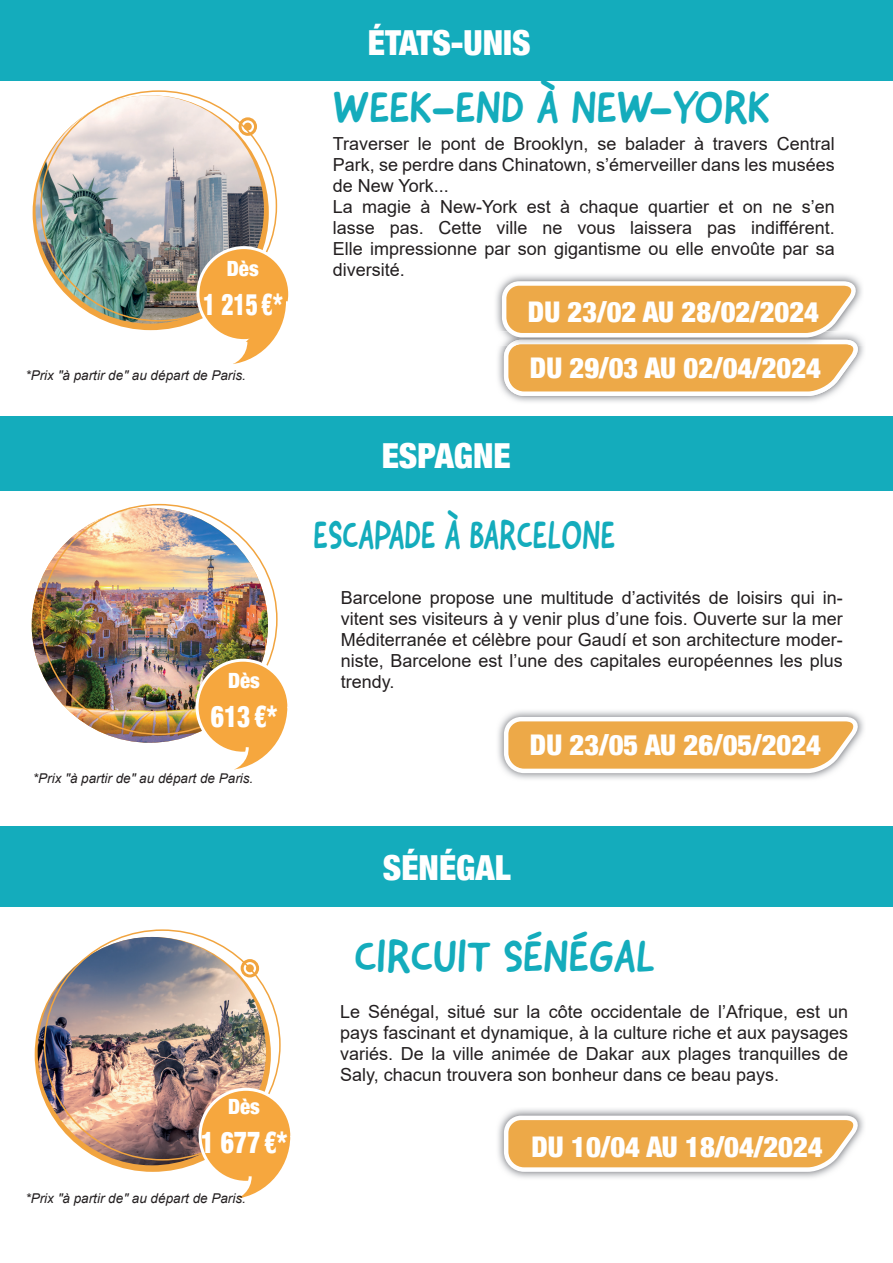
<style>
.page{position:relative;width:893px;height:1263px;background:#fff}
.page>*{position:absolute;margin:0;border:0;box-sizing:border-box;transform-origin:0 0}
.t1{font:45px "Good Dog New";color:#14acbc}
.t2{font:40.35px "Good Dog New";color:#14acbc;scale:.8 1}
.t3{font:900 condensed 34.5px "Helvetica Neue";color:#fff}
.t4{font:900 condensed 30px "Helvetica Neue";color:#fff;scale:.85 1}
.t5{font:900 condensed 30px "Helvetica Neue";color:#fff;scale:.78 1}
.t6{font:900 condensed 28.5px "Helvetica Neue";color:#fff}
.t7{font:900 condensed 21px "Helvetica Neue";color:#fff}
.t8{font:18px/21px "Arial";color:#231f20;text-align:justify}
.t9{font:italic 13.5px "Arial";color:#231f20}
</style>
<div class="page">
<img style="left:32px;top:508px;width:236px;height:235px">
<img style="left:498px;top:711px;width:360px;height:68px">
<svg style="left:502px;top:715px;width:362px;height:60px"></svg>
<div style="left:0;top:416px;width:893px;height:75px;background:#14acbc"></div>
<div style="left:0;top:826px;width:893px;height:81px;background:#14acbc"></div>
<svg style="left:35px;top:937px;width:236px;height:235px;background:#eba449"></svg>
<img style="left:38px;top:937px;width:228px;height:228px;border-radius:114px">
<div style="left:241px;top:959px;width:18px;height:18px;border:3px solid #f1a43f;border-radius:50%"></div>
<div style="left:246px;top:964px;width:8px;height:8px;background:#f1a43f;border-radius:50%"></div>
<div style="left:200px;top:1089px;width:92px;height:93px;background:#f6a73e;border-radius:50%"></div>
<div style="left:198px;top:1088px;width:95px;height:96px;border:3px solid #fff;border-radius:50%"></div>
<svg style="left:225px;top:1133px;width:68px;height:66px"></svg>
<img style="left:498px;top:1109px;width:360px;height:69px">
<svg style="left:502px;top:1113px;width:362px;height:61px"></svg>
<svg style="left:33px;top:95px;width:236px;height:235px;background:#efa84a"></svg>
<img style="left:36px;top:95px;width:228px;height:229px;border-radius:114px">
<div style="left:239px;top:117px;width:18px;height:19px;border:3px solid #f1a43f;border-radius:50%"></div>
<div style="left:244px;top:123px;width:8px;height:8px;background:#f1a43f;border-radius:50%"></div>
<img style="left:498px;top:346px;width:366px;height:56px">
<div style="left:0;top:0;width:893px;height:81px;background:#14acbc"></div>
<div style="left:198px;top:248px;width:92px;height:93px;background:#f6a73e;border-radius:50%"></div>
<div style="left:196px;top:246px;width:95px;height:96px;border:3px solid #fff;border-radius:50%"></div>
<div style="left:197px;top:660px;width:92px;height:93px;background:#f6a73e;border-radius:50%"></div>
<div style="left:196px;top:659px;width:94px;height:96px;border:3px solid #fff;border-radius:50%"></div>
<svg style="left:222px;top:704px;width:68px;height:66px"></svg>
<svg style="left:221px;top:298px;width:69px;height:66px"></svg>
<img style="left:496px;top:275px;width:360px;height:56px">
<svg style="left:500px;top:279px;width:363px;height:117px;background:#ecba73"></svg>
<p class="t7" style="left:227px;top:251px;width:33px">Dès</p>
<h3 class="t5" style="left:203px;top:280px;width:103px">1 215 €*</h3>
<p class="t9" style="left:26px;top:366px;width:222px">*Prix ʺà partir deʺ au départ de Paris.</p>
<p class="t7" style="left:228px;top:663px;width:33px">Dès</p>
<h3 class="t4" style="left:211px;top:691px;width:80px">613 €*</h3>
<p class="t9" style="left:33px;top:769px;width:222px">*Prix ʺà partir deʺ au départ de Paris.</p>
<p class="t7" style="left:228px;top:1089px;width:33px">Dès</p>
<h3 class="t4" style="left:201px;top:1118px;width:103px">1 677 €*</h3>
<p class="t9" style="left:26px;top:1189px;width:222px">*Prix ʺà partir deʺ au départ de Paris.</p>
<h3 class="t3" style="left:368px;top:14px;width:164px">ÉTATS-UNIS</h3>
<h1 class="t1" style="left:333px;top:78px;width:439px">WEEK-END À NEW-YORK</h1>
<p class="t8" style="left:333px;top:133px;width:503px;text-align:left">Traverser le pont de Brooklyn, se balader à travers Central Park, se perdre dans Chinatown, s’émerveiller dans les musées de New York...<br>La magie à New-York est à chaque quartier et on ne s’en lasse pas. Cette ville ne vous laissera pas indifférent.<br>Elle impressionne par son gigantisme ou elle envoûte par sa diversité.</p>
<h3 class="t6" style="left:528px;top:288px;width:293px">DU 23/02 AU 28/02/2024</h3>
<h3 class="t6" style="left:530px;top:344px;width:293px">DU 29/03 AU 02/04/2024</h3>
<h3 class="t3" style="left:382px;top:427px;width:131px">ESPAGNE</h3>
<h2 class="t2" style="left:314px;top:509px;width:378px">ESCAPADE À BARCELONE</h2>
<p class="t8" style="left:341px;top:587px;width:503px">Barcelone propose une multitude d’activités de loisirs qui in&shy;vitent ses visiteurs à y venir plus d’une fois. Ouverte sur la mer Méditerranée et célèbre pour Gaudí et son architecture moder&shy;niste, Barcelone est l’une des capitales européennes les plus trendy.</p>
<h3 class="t6" style="left:530px;top:722px;width:293px">DU 23/05 AU 26/05/2024</h3>
<h3 class="t3" style="left:383px;top:839px;width:129px">SÉNÉGAL</h3>
<h1 class="t1" style="left:354px;top:927px;width:302px">CIRCUIT SÉNÉGAL</h1>
<p class="t8" style="left:340px;top:1001px;width:510px">Le Sénégal, situé sur la côte occidentale de l’Afrique, est un pays fascinant et dynamique, à la culture riche et aux paysages variés. De la ville animée de Dakar aux plages tranquilles de Saly, chacun trouvera son bonheur dans ce beau pays.</p>
<h3 class="t6" style="left:532px;top:1123px;width:293px">DU 10/04 AU 18/04/2024</h3>
</div>
